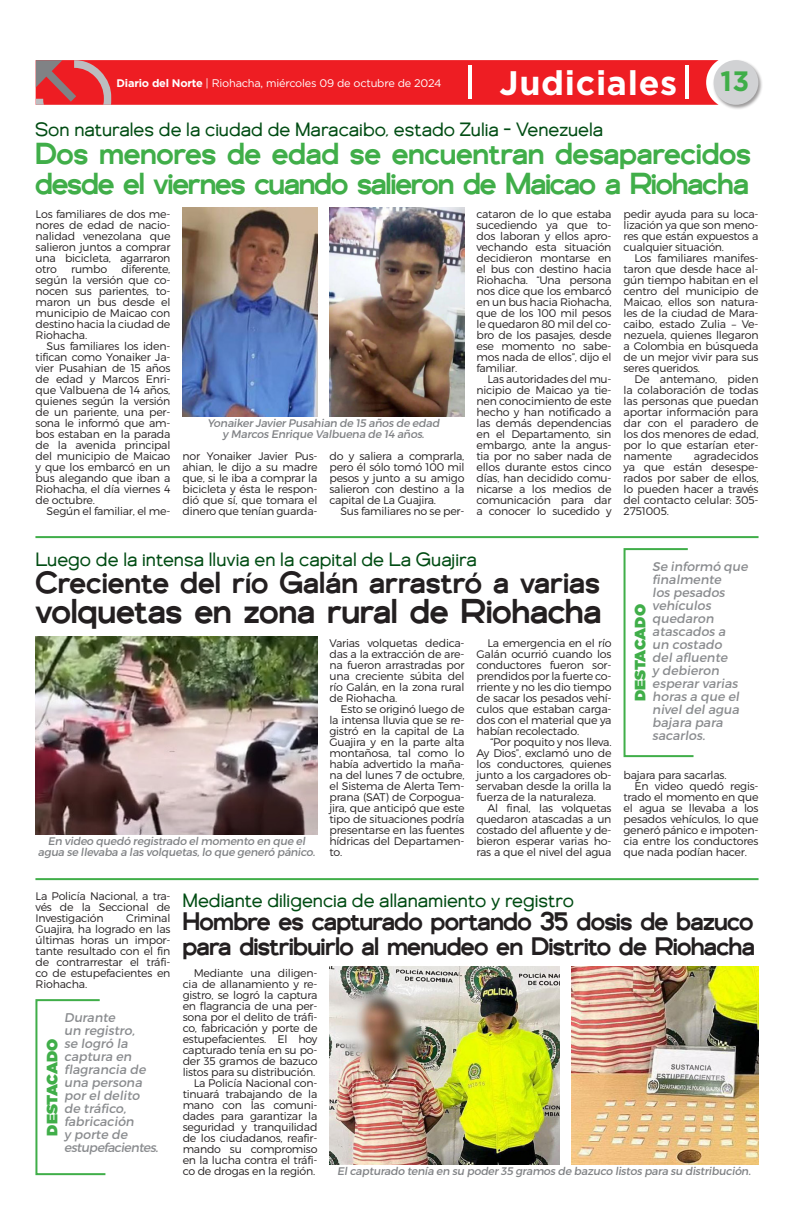
<style>
.page{position:relative;width:794px;height:1219px;background:#fff}
.page>*{position:absolute;margin:0;border:0;box-sizing:border-box;transform-origin:0 0}
.Titulo_Medio_30Pt{font:500 34px "Genova";letter-spacing:-.01em;color:#231f20}
.Capitular{font:700 34px "Gotham";letter-spacing:.02em;color:#fff}
.Título_medio_34pt{font:500 30px/30px "Genova";letter-spacing:-.04em;color:#40ae49}
.Titulo_Medio_30Pt-2{font:500 30px "Genova";color:#231f20}
.Capitular-2{font:700 28px "Gotham";color:#40ae49}
.Titulo_Medio_30Pt-3{font:500 25px/25px "Genova";letter-spacing:-.03em;color:#231f20}
.Antetitulo{font:19px "Genova";color:#004c13}
.Destacado_Segoe_Bold{font:900 15px "Gotham";color:#40ae49}
.Destacado{font:12.6px/13px "Trueno Rg It";color:#8a8c8f}
.Texto{font:11px/11px "Trueno Lt";letter-spacing:-.02em;color:#231f20;text-align:justify}
.Texto_sin_sangrias{font:11px/11px "Trueno Lt";letter-spacing:-.02em;color:#231f20;text-align:justify}
.Pié_de_foto{font:11px/11px "Trueno Rg It";letter-spacing:-.02em;color:#808285;text-align:center}
.Texto-2{font:11px "Gotham";letter-spacing:-.02em;color:#fff}
.s1{font-weight:700}
</style>
<div class="page">
<svg style="left:36px;top:60px;width:676px;height:45px;background:#eb242a"></svg>
<div style="left:712px;top:59px;width:51px;height:51px;background:#231f20;opacity:.45"></div>
<div style="left:713px;top:60px;width:45px;height:45px;background:#d1d2d4;border-radius:50%"></div>
<hr style="left:685px;top:66px;width:3px;height:33px;background:#fff">
<hr style="left:468px;top:66px;width:3px;height:33px;background:#fff">
<img style="left:182px;top:207px;width:135px;height:209px">
<img style="left:329px;top:207px;width:135px;height:209px">
<hr style="left:35px;top:536px;width:723px;height:2px;background:#40ae49">
<hr style="left:35px;top:878px;width:723px;height:2px;background:#40ae49">
<svg style="left:623px;top:548px;width:71px;height:210px"></svg>
<svg style="left:35px;top:999px;width:71px;height:177px"></svg>
<img style="left:36px;top:636px;width:282px;height:198px">
<img style="left:329px;top:966px;width:230px;height:198px">
<img style="left:571px;top:966px;width:187px;height:198px">
<p class="Capitular" style="left:499px;top:61px;width:179px">Judiciales</p>
<p class="Texto-2" style="left:117px;top:76px;width:326px"><span class="s1">Diario del Norte</span> | Riohacha, miércoles 09 de octubre de 2024</p>
<p class="Capitular-2" style="left:720px;top:62px;width:30px">13</p>
<p class="Antetitulo" style="left:35px;top:119px;width:570px">Son naturales de la ciudad de Maracaibo, estado Zulia – Venezuela</p>
<p class="Título_medio_34pt" style="left:35px;top:139px;width:717px">Dos menores de edad se encuentran desaparecidos desde el viernes cuando salieron de Maicao a Riohacha</p>
<p class="Texto_sin_sangrias" style="left:36px;top:208px;width:136px">Los familiares de dos me&shy;nores de edad de nacio&shy;nalidad venezolana que salieron juntos a comprar una bicicleta, agarraron otro</p>
<p class="Texto" style="left:476px;top:208px;width:136px">cataron de lo que estaba sucediendo ya que to&shy;dos laboran y ellos apro&shy;vechando esta situación decidieron montarse en el bus con destino hacia Riohacha. “Una persona nos dice que los embarcó en un bus hacia Riohacha, que de los 100 mil pesos le quedaron 80 mil del co&shy;bro de los pasajes, desde ese momento no sabe&shy;mos nada de ellos”, dijo el familiar.</p>
<p class="Texto" style="left:476px;top:373px;width:136px;text-indent:11px">Las autoridades del mu&shy;nicipio de Maicao ya tie&shy;nen conocimiento de este hecho y han notificado a las demás dependencias en el Departamento, sin embargo, ante la angus&shy;tia por no saber nada de ellos durante estos cinco días, han decidido comu&shy;nicarse a los medios de comunicación para dar a conocer lo sucedido y</p>
<p class="Texto_sin_sangrias" style="left:36px;top:263px;width:136px;text-indent:86px">diferente, según la versión que co&shy;nocen sus parientes, to&shy;maron un bus desde el municipio de Maicao con destino hacia la ciudad de Riohacha.</p>
<p class="Texto" style="left:36px;top:340px;width:136px;text-indent:11px">Sus familiares los iden&shy;tifican como Yonaiker Ja&shy;vier Pusahian de 15 años de edad y Marcos Enri&shy;que Valbuena de 14 años, quienes según la versión de un pariente, una per&shy;sona le informó que am&shy;bos estaban en la parada de la avenida principal del municipio de Maicao y que los embarcó en un bus alegando que iban a Riohacha, el día viernes 4 de octubre.</p>
<p class="Texto" style="left:47px;top:505px;width:125px">Según el familiar, el me-</p>
<p class="Texto_sin_sangrias" style="left:71px;top:263px;width:38px">rumbo</p>
<p class="Pié_de_foto" style="left:207px;top:418px;width:233px">Yonaiker Javier Pusahian de 15 años de edad y Marcos Enrique Valbuena de 14 años.</p>
<p class="Texto" style="left:182px;top:450px;width:136px">nor Yonaiker Javier Pus&shy;ahian, le dijo a su madre que, si le iba a comprar la bicicleta y ésta le respon&shy;dió que sí, que tomara el dinero que tenían guarda-</p>
<p class="Texto" style="left:329px;top:450px;width:136px">do y saliera a comprarla, pero él sólo tomó 100 mil pesos y junto a su amigo salieron con destino a la capital de La Guajira.</p>
<p class="Texto" style="left:340px;top:505px;width:125px">Sus familiares no se per-</p>
<p class="Antetitulo" style="left:35px;top:548px;width:443px">Luego de la intensa lluvia en la capital de La Guajira</p>
<p class="Titulo_Medio_30Pt-2" style="left:35px;top:564px;width:566px">Creciente del río Galán arrastró a varias</p>
<p class="Titulo_Medio_30Pt" style="left:35px;top:590px;width:567px">volquetas en zona rural de Riohacha</p>
<p class="Texto_sin_sangrias" style="left:329px;top:637px;width:136px">Varias volquetas dedica&shy;das a la extracción de are&shy;na fueron arrastradas por una creciente súbita del río Galán, en la zona rural de Riohacha.</p>
<p class="Texto" style="left:329px;top:703px;width:136px;text-indent:11px">Esto se originó luego de la intensa lluvia que se re&shy;gistró en la capital de La Guajira y en la parte alta montañosa, tal como lo había advertido la maña&shy;na del lunes 7 de octubre, el Sistema de Alerta Tem&shy;prana (SAT) de Corpogua&shy;jira, que anticipó que este tipo de situaciones podría presentarse en las fuentes hídricas del Departamen&shy;to.</p>
<p class="Texto" style="left:476px;top:637px;width:136px;text-indent:11px">La emergencia en el río Galán ocurrió cuando los conductores fueron sor&shy;prendidos por la fuerte co&shy;rriente y no les dio tiempo de sacar los pesados vehí&shy;culos que estaban carga&shy;dos con el material que ya habían recolectado.</p>
<p class="Texto" style="left:476px;top:736px;width:136px;text-indent:14px">“Por poquito y nos lleva.<br>Ay Dios”, exclamó uno de los conductores, quienes junto a los cargadores ob&shy;servaban desde la orilla la fuerza de la naturaleza.</p>
<p class="Texto" style="left:476px;top:802px;width:136px;text-indent:11px">Al final, las volquetas quedaron atascadas a un costado del afluente y de&shy;bieron esperar varias ho&shy;ras a que el nivel del agua</p>
<p class="Pié_de_foto" style="left:38px;top:836px;width:279px">En video quedó registrado el momento en que el agua se llevaba a las volquetas, lo que generó pánico.</p>
<p class="Texto" style="left:623px;top:208px;width:136px">pedir ayuda para su loca&shy;lización ya que son meno&shy;res que están expuestos a cualquier situación.</p>
<p class="Texto" style="left:623px;top:252px;width:136px;text-indent:11px">Los familiares manifes&shy;taron que desde hace al&shy;gún tiempo habitan en el centro del municipio de Maicao, ellos son natura&shy;les de la ciudad de Mara&shy;caibo, estado Zulia – Ve&shy;nezuela, quienes llegaron a Colombia en búsqueda de un mejor vivir para sus seres queridos.</p>
<p class="Texto" style="left:623px;top:373px;width:136px;text-indent:11px">De antemano, piden la colaboración de todas las personas que puedan aportar información para dar con el paradero de los dos menores de edad, por lo que estarían eter&shy;namente</p>
<p class="Texto" style="left:623px;top:450px;width:136px;text-indent:70px">agradecidos ya que están desespe&shy;rados por saber de ellos, lo pueden hacer a través del contacto celular: 305- 2751005.</p>
<p class="Destacado" style="left:652px;top:560px;width:97px">Se informó que finalmente<br>los pesados vehículos quedaron atascados a<br>un costado<br>del afluente<br>y debieron esperar varias horas a que el nivel del agua bajara para sacarlos.</p>
<p class="Destacado_Segoe_Bold" style="left:629px;top:701px;width:98px;rotate:-90deg">DESTACADO</p>
<p class="Texto" style="left:623px;top:769px;width:105px">bajara para sacarlas.</p>
<p class="Texto" style="left:623px;top:780px;width:136px;text-indent:11px">En video quedó regis&shy;trado el momento en que el agua se llevaba a los pesados vehículos, lo que generó pánico e impoten&shy;cia entre los conductores que nada podían hacer.</p>
<p class="Texto_sin_sangrias" style="left:36px;top:890px;width:136px">La Policía Nacional, a tra&shy;vés de la Seccional de Investigación</p>
<p class="Texto_sin_sangrias" style="left:36px;top:912px;width:136px;text-indent:91px">Criminal Guajira, ha logrado en las últimas horas un impor&shy;tante resultado con el fin de contrarrestar el tráfi&shy;co de estupefacientes en Riohacha.</p>
<p class="Destacado" style="left:64px;top:1011px;width:96px">Durante<br>un registro,<br>se logró la captura en flagrancia de una persona por el delito de tráfico, fabricación<br>y porte de estupefacientes.</p>
<p class="Destacado_Segoe_Bold" style="left:41px;top:1136px;width:98px;rotate:-90deg">DESTACADO</p>
<p class="Antetitulo" style="left:182px;top:889px;width:393px">Mediante diligencia de allanamiento y registro</p>
<p class="Titulo_Medio_30Pt-3" style="left:182px;top:909px;width:574px">Hombre es capturado portando 35 dosis de bazuco para distribuirlo al menudeo en Distrito de Riohacha</p>
<p class="Texto" style="left:183px;top:967px;width:136px;text-indent:11px">Mediante una diligen&shy;cia de allanamiento y re&shy;gistro, se logró la captura en flagrancia de una per&shy;sona por el delito de tráfi&shy;co, fabricación y porte de estupefacientes. El hoy capturado tenía en su po&shy;der 35 gramos de bazuco listos para su distribución.</p>
<p class="Texto" style="left:183px;top:1077px;width:136px;text-indent:11px">La Policía Nacional con&shy;tinuará trabajando de la mano con las comuni&shy;dades para garantizar la seguridad y tranquilidad de los ciudadanos, reafir&shy;mando su compromiso en la lucha contra el tráfi&shy;co de drogas en la región.</p>
<p class="Pié_de_foto" style="left:337px;top:1166px;width:415px">El capturado tenía en su poder 35 gramos de bazuco listos para su distribución.</p>
</div>
